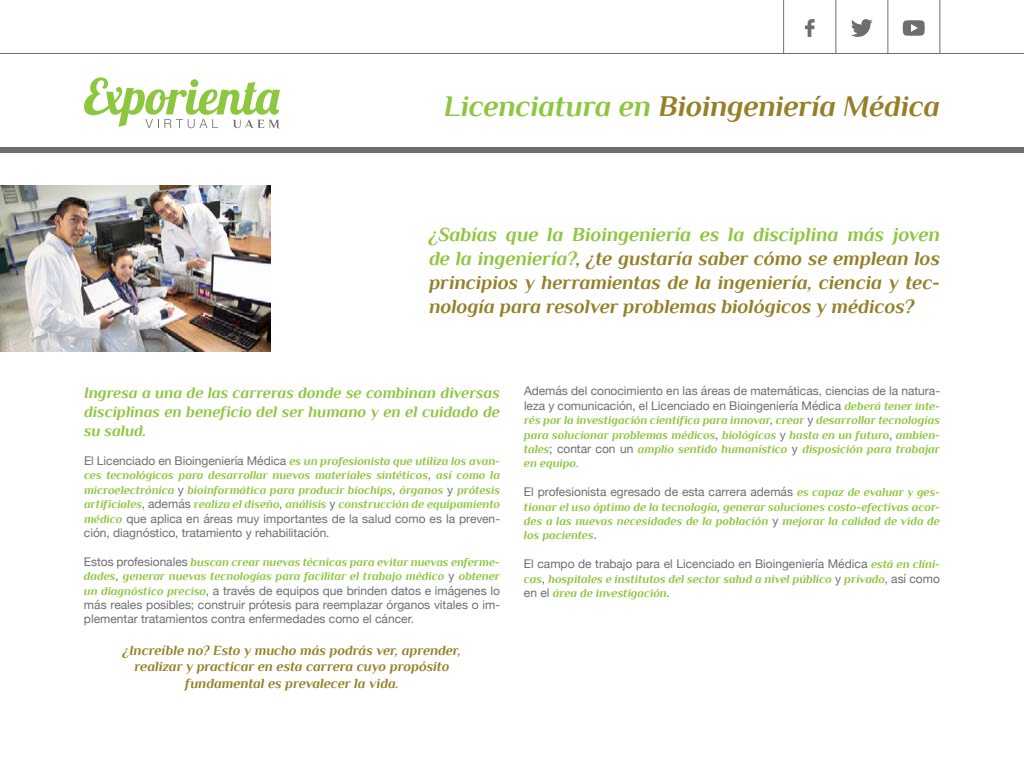
<style>
.page{position:relative;width:1024px;height:768px;background:#fff}
.page>*{position:absolute;margin:0;border:0;box-sizing:border-box;transform-origin:0 0}
.t1{font:italic 700 30px "Philosopher";letter-spacing:-.005em;color:#958028}
.t2{font:italic 700 20px/24px "Philosopher";letter-spacing:-.005em;color:#958028;text-align:justify}
.t3{font:italic 700 16px/19.2px "Philosopher";color:#8dc63f;text-align:justify}
.t4{font:italic 700 14px/16.8px "Philosopher";color:#958028;text-align:center}
.t5{font:italic 700 12px/14.4px "Philosopher";color:#8dc63f;text-align:justify}
.t6{font:12px/14.4px "Helvetica Neue";color:#6d6e71}
.s1{color:#8dc63f}
.s2{font-family:"Helvetica Neue";font-weight:400;font-style:normal;color:#6d6e71}
.s3{font-family:"Philosopher";font-weight:700;font-style:italic;color:#8dc63f}
</style>
<div class="page">
<svg style="left:84px;top:77px;width:196px;height:52px"></svg>
<div style="left:0;top:147px;width:1024px;height:6px;background:#6d6e71"></div>
<hr style="left:0;top:53px;width:1024px;height:1px;background:#6d6e71">
<svg style="left:851px;top:19px;width:22px;height:18px"></svg>
<svg style="left:903px;top:20px;width:22px;height:16px"></svg>
<svg style="left:805px;top:19px;width:10px;height:18px"></svg>
<hr style="left:783px;top:0;width:1px;height:54px;background:#6d6e71">
<hr style="left:836px;top:0;width:1px;height:54px;background:#6d6e71">
<hr style="left:888px;top:0;width:1px;height:54px;background:#6d6e71">
<hr style="left:940px;top:0;width:1px;height:54px;background:#6d6e71">
<img style="left:0;top:185px;width:271px;height:167px">
<h1 class="t1" style="left:444px;top:91px;width:497px"><span class="s1">Licenciatura en</span> Bioingeniería Médica</h1>
<h2 class="t2" style="left:429px;top:223px;width:513px"><span class="s1">¿Sabías que la Bioingeniería es la disciplina más joven de la ingeniería?</span>, ¿te gustaría saber cómo se emplean los principios y herramientas de la ingeniería, ciencia y tec&shy;nología para resolver problemas biológicos y médicos?</h2>
<h3 class="t3" style="left:84px;top:383px;width:418px">Ingresa a una de las carreras donde se combinan diversas disciplinas en beneficio del ser humano y en el cuidado de su salud.</h3>
<p class="t5" style="left:84px;top:454px;width:418px"><span class="s2">El Licenciado en Bioingeniería Médica</span> es un profesionista que utiliza los avan&shy;ces tecnológicos para desarrollar nuevos materiales sintéticos<span class="s2">,</span> así como la microelectrónica <span class="s2">y</span> bioinformática para producir biochips<span class="s2">,</span> órganos <span class="s2">y</span> prótesis artificiales<span class="s2">, además</span> realiza el diseño<span class="s2">,</span> análisis <span class="s2">y</span> construcción de equipamiento</p>
<p class="t6" style="left:84px;top:512px;width:418px"><span class="s3">médico</span> que aplica en áreas muy importantes de la salud como es la preven&shy;ción, diagnóstico, tratamiento y rehabilitación.</p>
<p class="t5" style="left:84px;top:555px;width:418px"><span class="s2">Estos profesionales</span> buscan crear nuevas técnicas para evitar nuevas enferme&shy;dades<span class="s2">,</span> generar nuevas tecnologías para facilitar el trabajo médico <span class="s2">y</span> obtener</p>
<p class="t6" style="left:84px;top:584px;width:418px;text-align:justify"><span class="s3">un diagnóstico preciso</span>, a través de equipos que brinden datos e imágenes lo más reales posibles; construir prótesis para reemplazar órganos vitales o im&shy;plementar tratamientos contra enfermedades como el cáncer.</p>
<p class="t4" style="left:123px;top:642px;width:340px">¿Increíble no? Esto y mucho más podrás ver, aprender, realizar y practicar en esta carrera cuyo propósito fundamental es prevalecer la vida.</p>
<p class="t6" style="left:524px;top:385px;width:418px">Además del conocimiento en las áreas de matemáticas, ciencias de la natura&shy;leza y comunicación, el Licenciado en Bioingeniería Médica <span class="s3">deberá tener inte-</span></p>
<p class="t5" style="left:524px;top:413px;width:418px">rés por la investigación científica para innovar<span class="s2">,</span> crear <span class="s2">y</span> desarrollar tecnologías para solucionar problemas médicos<span class="s2">,</span> biológicos <span class="s2">y</span> hasta en un futuro<span class="s2">,</span> ambien&shy;tales<span class="s2">; contar con un</span> amplio sentido humanístico <span class="s2">y</span> disposición para trabajar en equipo.</p>
<p class="t6" style="left:524px;top:485px;width:418px">El profesionista egresado de esta carrera además <span class="s3">es capaz de evaluar y ges-</span></p>
<p class="t5" style="left:524px;top:500px;width:418px">tionar el uso óptimo de la tecnología<span class="s2">,</span> generar soluciones costo-efectivas acor&shy;des a las nuevas necesidades de la población <span class="s2">y</span> mejorar la calidad de vida de los pacientes<span class="s2">.</span></p>
<p class="t6" style="left:524px;top:557px;width:418px">El campo de trabajo para el Licenciado en Bioingeniería Médica <span class="s3">está en clíni-</span></p>
<p class="t5" style="left:524px;top:572px;width:418px">cas<span class="s2">,</span> hospitales e institutos del sector salud a nivel público <span class="s2">y</span> privado<span class="s2">, así como en el</span> área de investigación<span class="s2">.</span></p>
</div>
